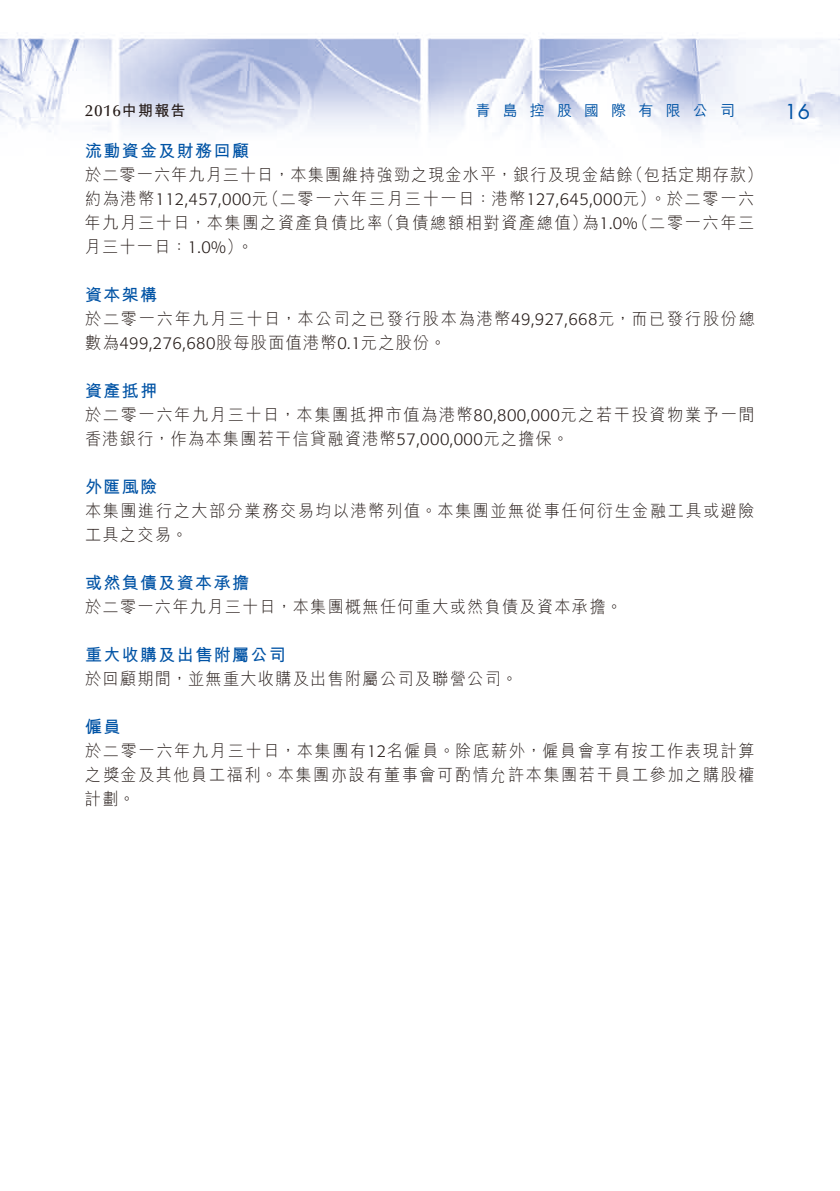
<style>
.page{position:relative;width:840px;height:1191px;background:#fff}
.page>*{position:absolute;margin:0;border:0;box-sizing:border-box;transform-origin:0 0}
.t1{font:20px "Futura Std";color:#0053a5}
.t2{font:300 17px/24px "M Hei HK";letter-spacing:.095em;color:#231916;scale:.95 1}
.t3{font:300 17px/24px "M Hei HK";letter-spacing:.065em;color:#231916;scale:.95 1}
.t4{font:700 17px "M Hei HK";letter-spacing:.08em;color:#0053a5}
.t5{font:300 17px "Formata";letter-spacing:.03em;color:#231916;scale:.95 1}
.t6{font:500 16px "Optima LT Std";color:#231916}
.t7{font:500 15px "M Hei HK";letter-spacing:.81em;color:#0053a5}
.s1{font-family:"M Hei HK";font-weight:700;font-size:15px}
.s2{font-family:"Formata"}
.s3{font-family:"M Hei HK"}
.s4{font-weight:700;color:#0053a5}
</style>
<div class="page">
<img style="left:0;top:33px;width:839px;height:101px">
<p class="t6" style="left:85px;top:102px;width:102px">2016<span class="s1">中期報告</span></p>
<p class="t4" style="left:85px;top:138px;width:165px">流動資金及財務回顧</p>
<p class="t7" style="left:475px;top:100px;width:261px">青島控股國際有限公司</p>
<p class="t2" style="left:626px;top:162px;width:144px">（包括定期存款(</p>
<p class="t3" style="left:263px;top:162px;width:518px;text-indent:-178px">於二零一六年九月三十日，本集團維持強勁之現金水平，銀行及現金結餘<br>（二零一六年三月三十一日：港幣<span class="s2">127,645,000</span>元）。於二零一六</p>
<p class="t5" style="left:85px;top:189px;width:194px"><span class="s3">約為港幣</span>112,457,000<span class="s3">元</span></p>
<p class="t2" style="left:378px;top:210px;width:222px">（負債總額相對資產總值）</p>
<p class="t2" style="left:632px;top:210px;width:129px">（二零一六年三</p>
<p class="t2" style="left:237px;top:210px;width:155px;text-indent:-152px">年九月三十日，本集團之資產負債比率。</p>
<p class="t5" style="left:582px;top:213px;width:59px"><span class="s3">為</span>1.0%</p>
<p class="t2" style="left:85px;top:234px;width:168px">月三十一日：<span class="s2">1.0%</span>(</p>
<p class="t2" style="left:85px;top:282px;width:706px"><span class="s4">資本架構<br></span>於二零一六年九月三十日，本公司之已發行股本為港幣<span class="s2">49,927,668</span>元，而已發行股份總數為<span class="s2">499,276,680</span>股每股面值港幣<span class="s2">0.1</span>元之股份。</p>
<p class="t2" style="left:85px;top:378px;width:706px"><span class="s4">資產抵押<br></span>於二零一六年九月三十日，本集團抵押市值為港幣<span class="s2">80,800,000</span>元之若干投資物業予一間香港銀行，作為本集團若干信貸融資港幣<span class="s2">57,000,000</span>元之擔保。</p>
<p class="t4" style="left:85px;top:474px;width:74px">外匯風險</p>
<p class="t2" style="left:85px;top:498px;width:706px">本集團進行之大部分業務交易均以港幣列值。本集團並無從事任何衍生金融工具或避險工具之交易。</p>
<p class="t4" style="left:85px;top:570px;width:165px">或然負債及資本承擔</p>
<p class="t2" style="left:85px;top:594px;width:566px">於二零一六年九月三十日，本集團概無任何重大或然負債及資本承擔。</p>
<p class="t4" style="left:85px;top:642px;width:202px">重大收購及出售附屬公司</p>
<p class="t2" style="left:85px;top:666px;width:456px">於回顧期間，並無重大收購及出售附屬公司及聯營公司。</p>
<p class="t2" style="left:85px;top:714px;width:706px"><span class="s4">僱員<br></span>於二零一六年九月三十日，本集團有<span class="s2">12</span>名僱員。除底薪外，僱員會享有按工作表現計算之獎金及其他員工福利。本集團亦設有董事會可酌情允許本集團若干員工參加之購股權計劃。</p>
<p class="t1" style="left:784px;top:99px;width:27px">16</p>
</div>
